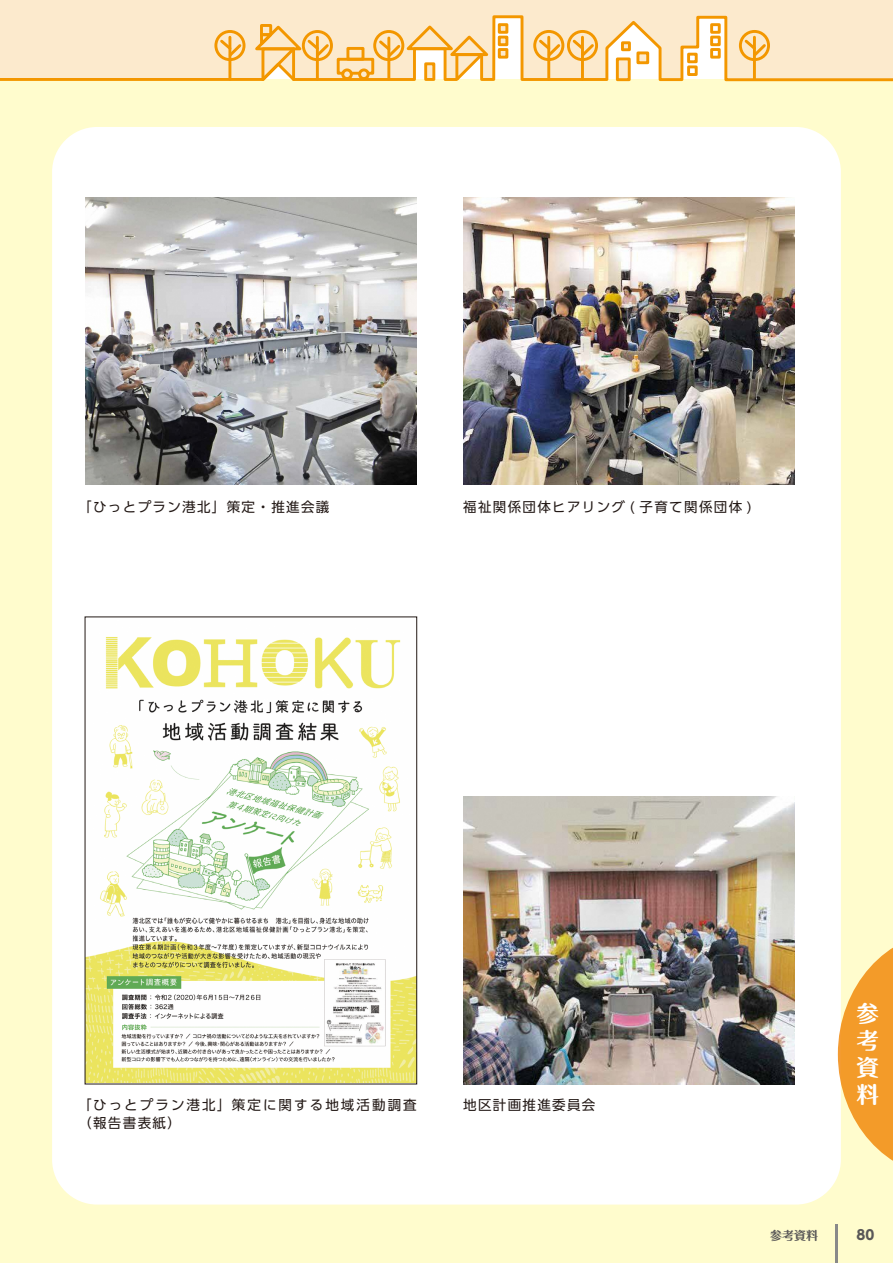
<style>
.page{position:relative;width:893px;height:1263px;background:#fff}
.page>*{position:absolute;margin:0;border:0;box-sizing:border-box;transform-origin:0 0}
.t1{font:700 22.5px/27px "Maru Fo Pro";color:#fff;text-align:justify}
.t2{font:13.5px "UD Shin Go Pro";letter-spacing:.1em;color:#221815}
.t3{font:13.5px/18px "UD Shin Go Pro";letter-spacing:.155em;color:#221815}
.t4{font:700 13.5px "UD Shin Go Pro";color:#595757}
.t5{font:700 12px "Maru Fo Pro";color:#595757}
</style>
<div class="page">
<div style="left:0;top:79px;width:893px;height:1184px;background:#fffccd"></div>
<div style="left:52px;top:127px;width:789px;height:1077px;background:#fff;border-radius:45px"></div>
<svg style="left:838px;top:947px;width:55px;height:228px"></svg>
<img style="left:85px;top:197px;width:332px;height:288px">
<img style="left:463px;top:197px;width:332px;height:288px">
<img style="left:463px;top:797px;width:332px;height:287px">
<div style="left:0;top:0;width:893px;height:14px;background:#fceacd"></div>
<svg style="left:0;top:14px;width:893px;height:68px;background:#fbe0b5"></svg>
<svg style="left:499px;top:25px;width:8px;height:7px"></svg>
<svg style="left:499px;top:37px;width:8px;height:8px"></svg>
<svg style="left:499px;top:50px;width:8px;height:7px"></svg>
<svg style="left:426px;top:64px;width:8px;height:15px"></svg>
<hr style="left:836px;top:1225px;width:2px;height:38px;background:#898989">
<img style="left:87px;top:637px;width:328px;height:445px">
<p class="t2" style="left:78px;top:496px;width:253px">「ひっとプラン港北」策定・推進会議</p>
<p class="t2" style="left:463px;top:496px;width:290px">福祉関係団体ヒアリング ( 子育て関係団体 )</p>
<p class="t3" style="left:78px;top:1095px;width:340px">「ひっとプラン港北」策定に関する地域活動調査（報告書表紙）</p>
<p class="t2" style="left:463px;top:1094px;width:134px">地区計画推進委員会</p>
<h1 class="t1" style="left:856px;top:998px;width:24px">参考資料</h1>
<p class="t5" style="left:770px;top:1225px;width:49px">参考資料</p>
<p class="t4" style="left:856px;top:1223px;width:19px">80</p>
</div>
